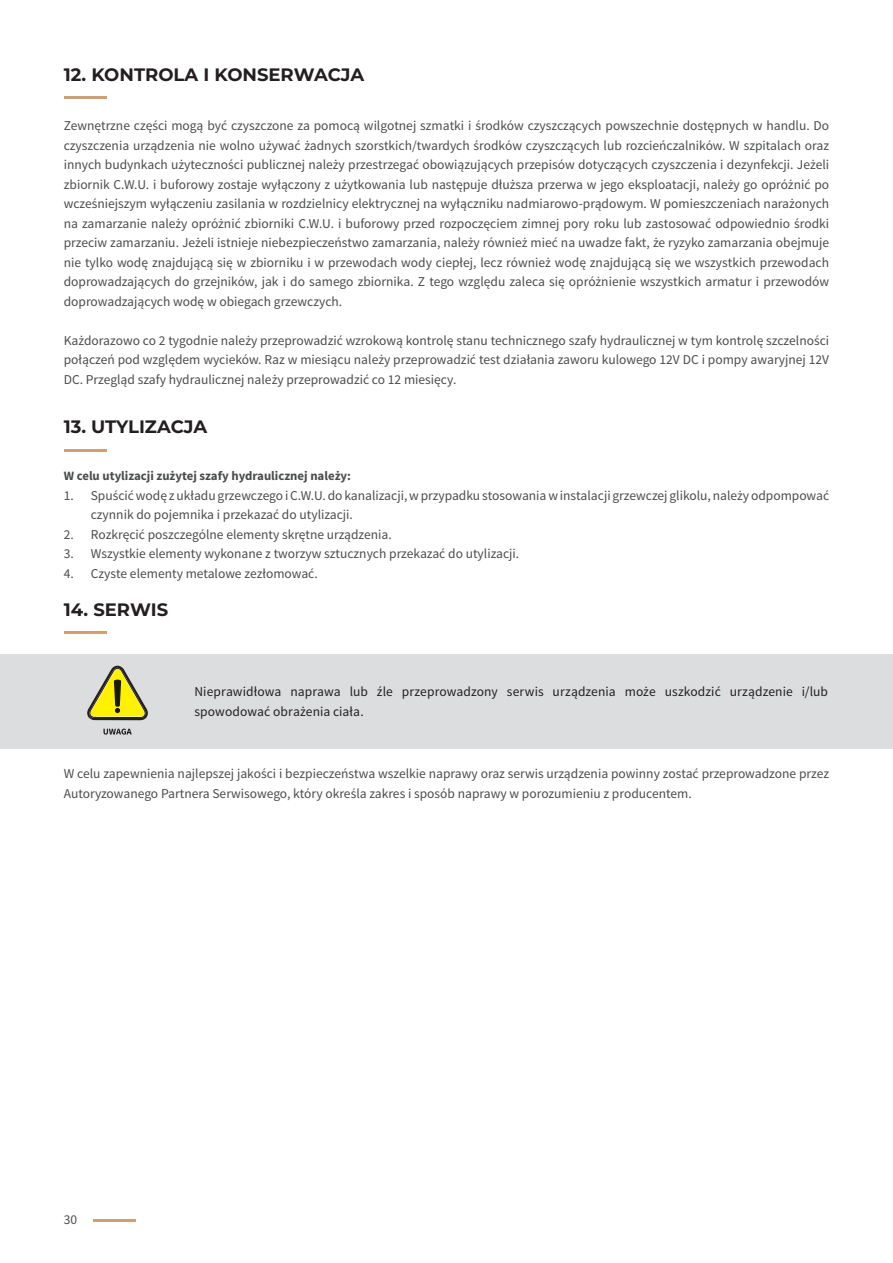
<style>
.page{position:relative;width:893px;height:1263px;background:#fff}
.page>*{position:absolute;margin:0;border:0;box-sizing:border-box;transform-origin:0 0}
.Header_2{font:700 18px "Montserrat";color:#231f20}
.Paragraph_2{font:13.5px/19.5px "Source Sans Pro";color:#4b4c4d;text-align:justify}
.Paragraph_2-2{font:13.5px/19.5px "Source Sans Pro";letter-spacing:.005em;color:#231f20}
.t1{font:13.5px "Source Sans Variable";color:#4b4c4d}
.Paragraph_2-3{font:700 12.75px "Source Sans Pro";color:#4b4c4d}
</style>
<div class="page">
<hr style="left:64px;top:97px;width:42px;height:2px;background:#cea073">
<hr style="left:64px;top:449px;width:42px;height:2px;background:#cea073">
<hr style="left:64px;top:632px;width:42px;height:2px;background:#cea073">
<div style="left:0;top:654px;width:893px;height:94px;background:#dcdddf"></div>
<svg style="left:87px;top:666px;width:61px;height:55px"></svg>
<svg style="left:103px;top:729px;width:29px;height:6px"></svg>
<hr style="left:93px;top:1219px;width:42px;height:2px;background:#cea073">
<p class="Header_2" style="left:64px;top:62px;width:302px">12. KONTROLA I KONSERWACJA</p>
<p class="Paragraph_2" style="left:64px;top:116px;width:767px">Zewnętrzne części mogą być czyszczone za pomocą wilgotnej szmatki i środków czyszczących powszechnie dostępnych w handlu. Do czyszczenia urządzenia nie wolno używać żadnych szorstkich/twardych środków czyszczących lub rozcieńczalników. W szpitalach oraz innych budynkach użyteczności publicznej należy przestrzegać obowiązujących przepisów dotyczących czyszczenia i dezynfekcji. Jeżeli zbiornik C.W.U. i buforowy zostaje wyłączony z użytkowania lub następuje dłuższa przerwa w jego eksploatacji, należy go opróżnić po wcześniejszym wyłączeniu zasilania w rozdzielnicy elektrycznej na wyłączniku nadmiarowo-prądowym. W pomieszczeniach narażonych na zamarzanie należy opróżnić zbiorniki C.W.U. i buforowy przed rozpoczęciem zimnej pory roku lub zastosować odpowiednio środki przeciw zamarzaniu. Jeżeli istnieje niebezpieczeństwo zamarzania, należy również mieć na uwadze fakt, że ryzyko zamarzania obejmuje nie tylko wodę znajdującą się w zbiorniku i w przewodach wody ciepłej, lecz również wodę znajdującą się we wszystkich przewodach doprowadzających do grzejników, jak i do samego zbiornika. Z tego względu zaleca się opróżnienie wszystkich armatur i przewodów doprowadzających wodę w obiegach grzewczych.</p>
<p class="Paragraph_2" style="left:64px;top:331px;width:767px">Każdorazowo co 2 tygodnie należy przeprowadzić wzrokową kontrolę stanu technicznego szafy hydraulicznej w tym kontrolę szczelności połączeń pod względem wycieków. Raz w miesiącu należy przeprowadzić test działania zaworu kulowego 12V DC i pompy awaryjnej 12V DC. Przegląd szafy hydraulicznej należy przeprowadzić co 12 miesięcy.</p>
<p class="Header_2" style="left:64px;top:414px;width:145px">13. UTYLIZACJA</p>
<p class="Paragraph_2-3" style="left:64px;top:468px;width:289px">W celu utylizacji zużytej szafy hydraulicznej należy:</p>
<p class="Paragraph_2" style="left:91px;top:485px;width:740px;text-indent:-27px">1. Spuścić wodę z układu grzewczego i C.W.U. do kanalizacji, w przypadku stosowania w instalacji grzewczej glikolu, należy odpompować czynnik do pojemnika i przekazać do utylizacji.</p>
<p class="Paragraph_2" style="left:64px;top:524px;width:330px">2. Rozkręcić poszczególne elementy skrętne urządzenia.</p>
<p class="Paragraph_2" style="left:64px;top:544px;width:457px">3. Wszystkie elementy wykonane z tworzyw sztucznych przekazać do utylizacji.</p>
<p class="Paragraph_2" style="left:64px;top:563px;width:255px">4. Czyste elementy metalowe zezłomować.</p>
<p class="Header_2" style="left:64px;top:597px;width:106px">14. SERWIS</p>
<p class="Paragraph_2-2" style="left:195px;top:682px;width:635px">Nieprawidłowa naprawa lub źle przeprowadzony serwis urządzenia może uszkodzić urządzenie i/lub spowodować obrażenia ciała.</p>
<p class="Paragraph_2" style="left:64px;top:764px;width:767px">W celu zapewnienia najlepszej jakości i bezpieczeństwa wszelkie naprawy oraz serwis urządzenia powinny zostać przeprowadzone przez<br>Autoryzowanego Partnera Serwisowego, który określa zakres i sposób naprawy w porozumieniu z producentem.</p>
<p class="t1" style="left:64px;top:1211px;width:15px">30</p>
</div>
